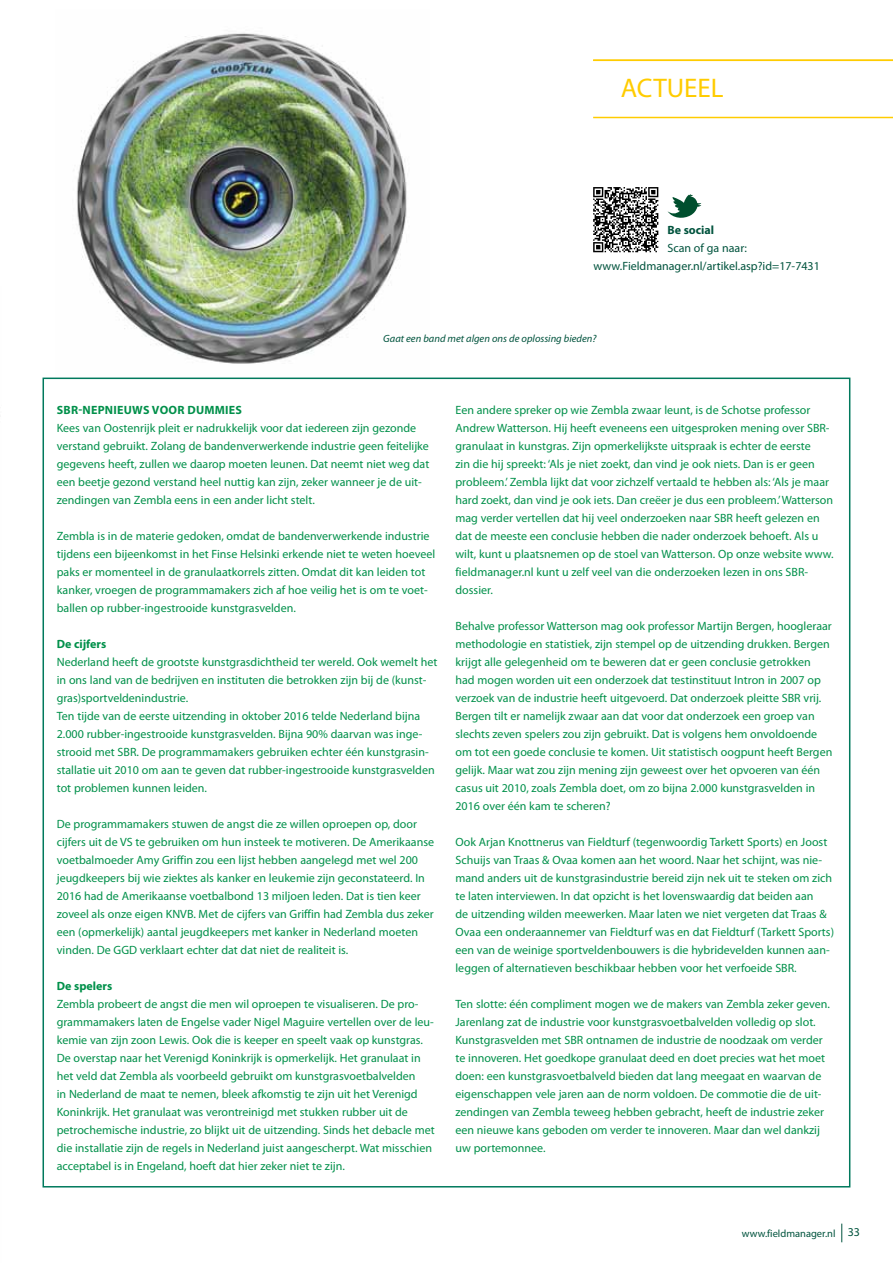
<style>
.page{position:relative;width:893px;height:1263px;background:#fff}
.page>*{position:absolute;margin:0;border:0;box-sizing:border-box;transform-origin:0 0}
.t1{font:27px "Myriad Pro";color:#fc0}
.t2{font:12px/18px "Myriad Pro";color:#00904a}
.t3{font:12px/18px "Myriad Pro";color:#00533d;text-align:center}
.t4{font:700 12px "Myriad Pro";color:#00904a}
.t5{font:700 12px "Myriad Pro";letter-spacing:.02em;color:#00904a}
.t6{font:700 12px "Myriad Pro";color:#00533d}
.t7{font:italic 10.5px "Myriad Pro";color:#00533d}
.t8{font:10.5px "Myriad Pro";color:#00533d}
.s1{font-size:12px}
</style>
<div class="page">
<svg style="left:841px;top:1223px;width:1px;height:19px"></svg>
<img style="left:56px;top:33px;width:374px;height:345px">
<hr style="left:593px;top:117px;width:300px;height:1px;background:#fc0">
<hr style="left:593px;top:60px;width:300px;height:1px;background:#fc0">
<svg style="left:593px;top:187px;width:65px;height:65px"></svg>
<svg style="left:667px;top:194px;width:34px;height:24px"></svg>
<h1 class="t1" style="left:621px;top:71px;width:104px">ACTUEEL</h1>
<p class="t6" style="left:667px;top:222px;width:48px">Be social</p>
<p class="t3" style="left:594px;top:239px;width:228px">Scan of ga naar: www.Fieldmanager.nl/artikel.asp?id=17-7431</p>
<p class="t7" style="left:383px;top:332px;width:215px">Gaat een band met algen ons de oplossing bieden?</p>
<p class="t5" style="left:57px;top:402px;width:112px">SBR-nepnieuws voor</p>
<p class="t4" style="left:187px;top:402px;width:11px">dumm</p>
<p class="t4" style="left:225px;top:402px;width:11px">ies</p>
<p class="t2" style="left:57px;top:419px;width:374px">Kees van Oostenrijk pleit er nadrukkelijk voor dat iedereen zijn gezonde verstand gebruikt. Zolang de bandenverwerkende industrie geen feitelijke gegevens heeft, zullen we daarop moeten leunen. Dat neemt niet weg dat een beetje gezond verstand heel nuttig kan zijn, zeker wanneer je de uit&shy;zendingen van Zembla eens in een ander licht stelt.</p>
<p class="t2" style="left:57px;top:527px;width:380px">Zembla is in de materie gedoken, omdat de bandenverwerkende industrie tijdens een bijeenkomst in het Finse Helsinki erkende niet te weten hoeveel paks er momenteel in de granulaatkorrels zitten. Omdat dit kan leiden tot kanker, vroegen de programmamakers zich af hoe veilig het is om te voet&shy;ballen op rubber-ingestrooide kunstgrasvelden.</p>
<p class="t4" style="left:57px;top:636px;width:51px">De cijfers</p>
<p class="t2" style="left:57px;top:653px;width:382px">Nederland heeft de grootste kunstgrasdichtheid ter wereld. Ook wemelt het in ons land van de bedrijven en instituten die betrokken zijn bij de (kunst&shy;gras)sportveldenindustrie.<br>Ten tijde van de eerste uitzending in oktober 2016 telde Nederland bijna 2.000 rubber-ingestrooide kunstgrasvelden. Bijna 90% daarvan was inge&shy;strooid met SBR. De programmamakers gebruiken echter één kunstgrasin&shy;stallatie uit 2010 om aan te geven dat rubber-ingestrooide kunstgrasvelden tot problemen kunnen leiden.</p>
<p class="t2" style="left:57px;top:815px;width:379px">De programmamakers stuwen de angst die ze willen oproepen op, door cijfers uit de VS te gebruiken om hun insteek te motiveren. De Amerikaanse voetbalmoeder Amy Griffin zou een lijst hebben aangelegd met wel 200 jeugdkeepers bij wie ziektes als kanker en leukemie zijn geconstateerd. In 2016 had de Amerikaanse voetbalbond 13 miljoen leden. Dat is tien keer zoveel als onze eigen KNVB. Met de cijfers van Griffin had Zembla dus zeker een (opmerkelijk) aantal jeugdkeepers met kanker in Nederland moeten vinden. De GGD verklaart echter dat dat niet de realiteit is.</p>
<p class="t4" style="left:57px;top:978px;width:57px">De spelers</p>
<p class="t2" style="left:57px;top:995px;width:379px">Zembla probeert de angst die men wil oproepen te visualiseren. De pro&shy;grammamakers laten de Engelse vader Nigel Maguire vertellen over de leu&shy;kemie van zijn zoon Lewis. Ook die is keeper en speelt vaak op kunstgras.<br>De overstap naar het Verenigd Koninkrijk is opmerkelijk. Het granulaat in het veld dat Zembla als voorbeeld gebruikt om kunstgrasvoetbalvelden<br>in Nederland de maat te nemen, bleek afkomstig te zijn uit het Verenigd Koninkrijk. Het granulaat was verontreinigd met stukken rubber uit de petrochemische industrie, zo blijkt uit de uitzending. Sinds het debacle met die installatie zijn de regels in Nederland juist aangescherpt. Wat misschien acceptabel is in Engeland, hoeft dat hier zeker niet te zijn.</p>
<p class="t2" style="left:455px;top:401px;width:380px">Een andere spreker op wie Zembla zwaar leunt, is de Schotse professor Andrew Watterson. Hij heeft eveneens een uitgesproken mening over SBR&shy;granulaat in kunstgras. Zijn opmerkelijkste uitspraak is echter de eerste<br>zin die hij spreekt: ‘Als je niet zoekt, dan vind je ook niets. Dan is er geen probleem.’ Zembla lijkt dat voor zichzelf vertaald te hebben als: ‘Als je maar hard zoekt, dan vind je ook iets. Dan creëer je dus een probleem.’ Watterson mag verder vertellen dat hij veel onderzoeken naar SBR heeft gelezen en dat de meeste een conclusie hebben die nader onderzoek behoeft. Als u wilt, kunt u plaatsnemen op de stoel van Watterson. Op onze website www. fieldmanager.nl kunt u zelf veel van die onderzoeken lezen in ons SBR&shy;dossier.</p>
<p class="t2" style="left:455px;top:617px;width:378px">Behalve professor Watterson mag ook professor Martijn Bergen, hoogleraar methodologie en statistiek, zijn stempel op de uitzending drukken. Bergen krijgt alle gelegenheid om te beweren dat er geen conclusie getrokken had mogen worden uit een onderzoek dat testinstituut Intron in 2007 op verzoek van de industrie heeft uitgevoerd. Dat onderzoek pleitte SBR vrij.<br>Bergen tilt er namelijk zwaar aan dat voor dat onderzoek een groep van slechts zeven spelers zou zijn gebruikt. Dat is volgens hem onvoldoende om tot een goede conclusie te komen. Uit statistisch oogpunt heeft Bergen gelijk. Maar wat zou zijn mening zijn geweest over het opvoeren van één casus uit 2010, zoals Zembla doet, om zo bijna 2.000 kunstgrasvelden in 2016 over één kam te scheren?</p>
<p class="t2" style="left:455px;top:833px;width:380px">Ook Arjan Knottnerus van Fieldturf (tegenwoordig Tarkett Sports) en Joost Schuijs van Traas &amp; Ovaa komen aan het woord. Naar het schijnt, was nie&shy;mand anders uit de kunstgrasindustrie bereid zijn nek uit te steken om zich te laten interviewen. In dat opzicht is het lovenswaardig dat beiden aan<br>de uitzending wilden meewerken. Maar laten we niet vergeten dat Traas &amp; Ovaa een onderaannemer van Fieldturf was en dat Fieldturf (Tarkett Sports) een van de weinige sportveldenbouwers is die hybridevelden kunnen aan&shy;leggen of alternatieven beschikbaar hebben voor het verfoeide SBR.</p>
<p class="t2" style="left:455px;top:995px;width:376px">Ten slotte: één compliment mogen we de makers van Zembla zeker geven.<br>Jarenlang zat de industrie voor kunstgrasvoetbalvelden volledig op slot.<br>Kunstgrasvelden met SBR ontnamen de industrie de noodzaak om verder te innoveren. Het goedkope granulaat deed en doet precies wat het moet doen: een kunstgrasvoetbalveld bieden dat lang meegaat en waarvan de eigenschappen vele jaren aan de norm voldoen. De commotie die de uit&shy;zendingen van Zembla teweeg hebben gebracht, heeft de industrie zeker een nieuwe kans geboden om verder te innoveren. Maar dan wel dankzij uw portemonnee.</p>
<p class="t8" style="left:742px;top:1227px;width:120px">www.fieldmanager.nl <span class="s1">33</span></p>
</div>
